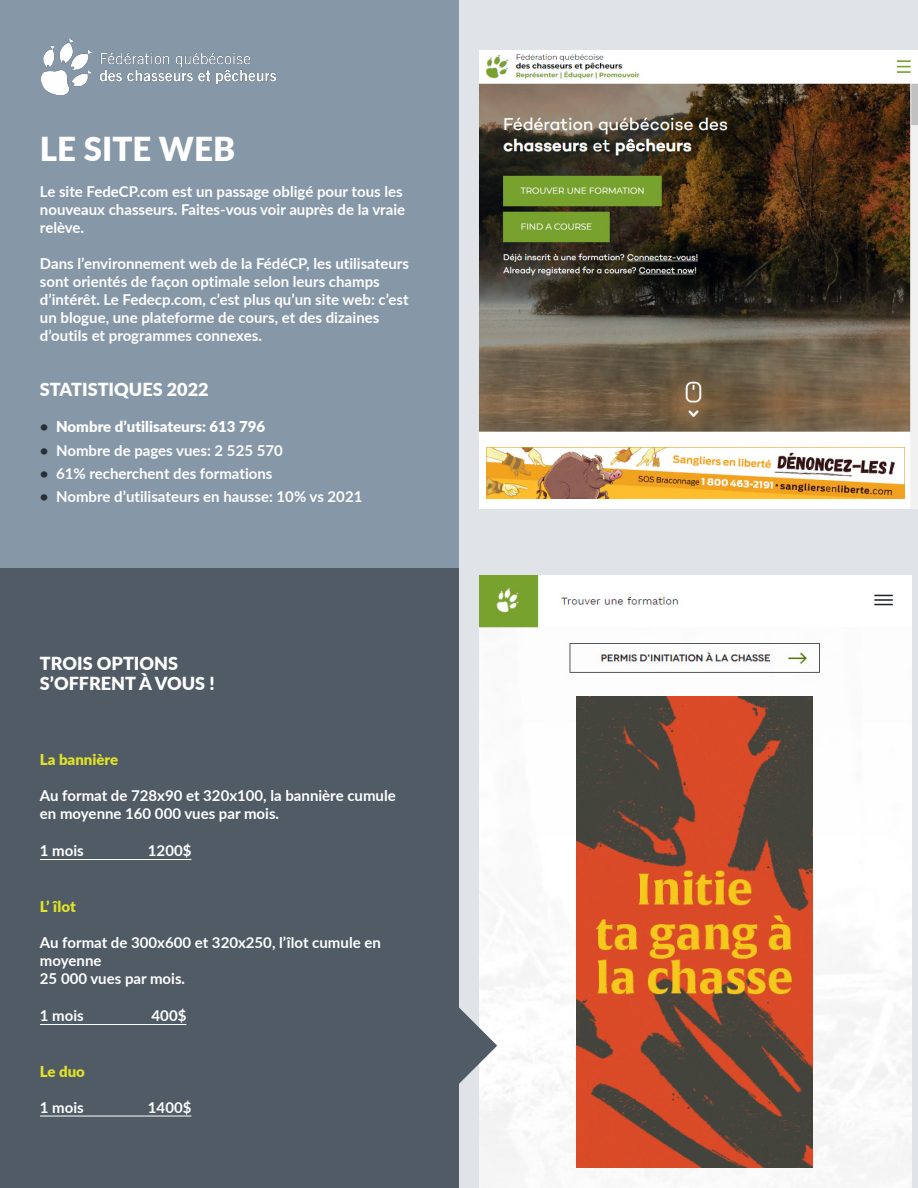
<style>
.page{position:relative;width:918px;height:1188px;background:#fff}
.page>*{position:absolute;margin:0;border:0;box-sizing:border-box;transform-origin:0 0}
.Section{font:900 33px "Lato";color:#fff}
.Lead{font:900 18px/19.5px "Lato";color:#fff}
.Body{font:700 15px/18px "Lato";color:#fff}
.Body-2{font:900 15px "Lato";color:#fff}
.Body-3{font:900 15px "Lato";color:#e1e327}
.s1{font-weight:700;color:#292f35}
.s2{color:#292f35}
</style>
<div class="page">
<div style="left:0;top:0;width:459px;height:743px;background:#8697a8"></div>
<div style="left:0;top:568px;width:459px;height:620px;background:#505b65"></div>
<div style="left:459px;top:0;width:459px;height:1188px;background:#e0e3e7"></div>
<hr style="left:40px;top:859px;width:151px;height:1px;background:#fff">
<hr style="left:40px;top:1024px;width:146px;height:1px;background:#fff">
<hr style="left:40px;top:1116px;width:151px;height:1px;background:#fff">
<img style="left:41px;top:39px;width:234px;height:55px">
<img style="left:479px;top:51px;width:439px;height:457px">
<img style="left:479px;top:576px;width:432px;height:612px">
<img style="left:486px;top:448px;width:418px;height:51px">
<img style="left:577px;top:697px;width:235px;height:471px">
<svg style="left:459px;top:1008px;width:38px;height:76px;background:#a1a7ac"></svg>
<p class="Section" style="left:40px;top:124px;width:197px">LE SITE WEB</p>
<p class="Body" style="left:40px;top:182px;width:367px">Le site FedeCP.com est un passage obligé pour tous les nouveaux chasseurs. Faites-vous voir auprès de la vraie relève.</p>
<p class="Body" style="left:40px;top:254px;width:371px">Dans l’environnement web de la FédéCP, les utilisateurs sont orientés de façon optimale selon leurs champs d’intérêt. Le Fedecp.com, c’est plus qu’un site web: c’est un blogue, une plateforme de cours, et des dizaines d’outils et programmes connexes.</p>
<p class="Lead" style="left:40px;top:379px;width:170px">STATISTIQUES 2022</p>
<p class="Body-2" style="left:40px;top:415px;width:227px"><span class="s1">•</span> Nombre d’utilisateurs: 613 796</p>
<p class="Body" style="left:40px;top:441px;width:244px"><span class="s2">•</span> Nombre de pages vues: 2 525 570</p>
<p class="Body" style="left:40px;top:464px;width:234px"><span class="s2">•</span> 61% recherchent des formations</p>
<p class="Body" style="left:40px;top:487px;width:324px"><span class="s2">•</span> Nombre d’utilisateurs en hausse: 10% vs 2021</p>
<p class="Lead" style="left:40px;top:653px;width:176px">TROIS OPTIONS<br>S’OFFRENT À VOUS !</p>
<p class="Body-3" style="left:40px;top:748px;width:80px">La bannière</p>
<p class="Body" style="left:40px;top:785px;width:357px">Au format de 728x90 et 320x100, la bannière cumule en moyenne 160 000 vues par mois.</p>
<p class="Body" style="left:40px;top:841px;width:45px">1 mois</p>
<p class="Body" style="left:148px;top:841px;width:45px">1200$</p>
<p class="Body-3" style="left:40px;top:895px;width:37px">L’ îlot</p>
<p class="Body" style="left:40px;top:932px;width:342px">Au format de 300x600 et 320x250, l’îlot cumule en moyenne</p>
<p class="Body" style="left:40px;top:968px;width:147px">25 000 vues par mois.</p>
<p class="Body" style="left:40px;top:1006px;width:45px">1 mois</p>
<p class="Body" style="left:152px;top:1006px;width:36px">400$</p>
<p class="Body-3" style="left:40px;top:1060px;width:47px">Le duo</p>
<p class="Body" style="left:40px;top:1097px;width:45px">1 mois</p>
<p class="Body" style="left:148px;top:1097px;width:45px">1400$</p>
</div>
